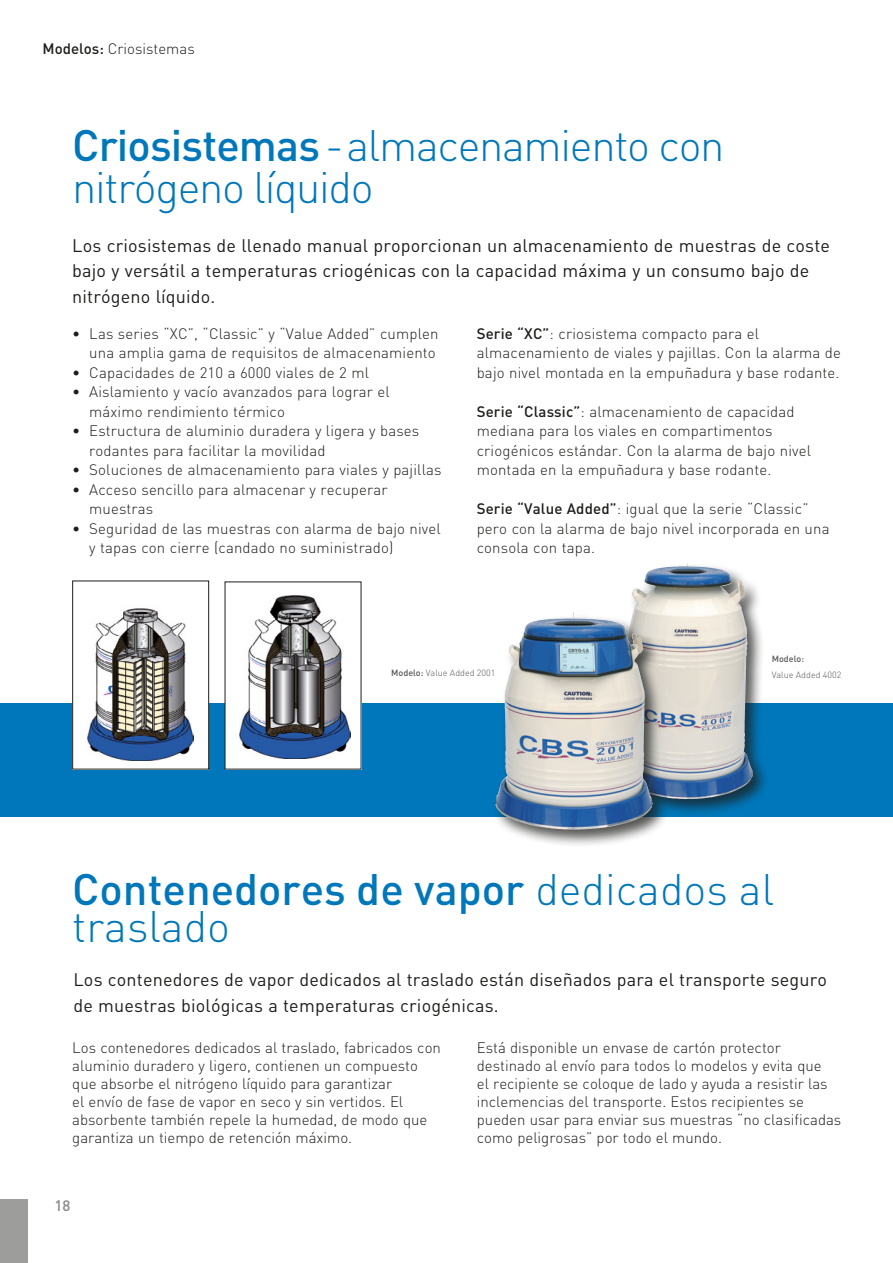
<style>
.page{position:relative;width:893px;height:1263px;background:#fff}
.page>*{position:absolute;margin:0;border:0;box-sizing:border-box;transform-origin:0 0}
.t1{font:300 43.5px/41.7px "DINOT";letter-spacing:-.03em;color:#0077ba}
.t2{font:500 43.5px/37.2px "DINOT";color:#0077ba}
.t3{font:18px/25.5px "DINOT";letter-spacing:.01em;color:#1d1d1b}
.t4{font:300 15px/19.5px "DINOT";letter-spacing:.01em;color:#1d1d1b}
.t5{font:500 15px "DINOT";color:#878787}
.t6{font:300 9px "DINOT";color:#575756}
.t7{font:500 9px "DINOT";color:#575756}
.s1{font-weight:500}
.s2{font-weight:300}
</style>
<div class="page">
<div style="left:0;top:703px;width:893px;height:113px;background:#0077ba"></div>
<div style="left:620px;top:561px;width:150px;height:256px;background:#1d1d1b;opacity:.75"></div>
<img style="left:630px;top:563px;width:57px;height:60px">
<div style="left:493px;top:610px;width:177px;height:238px;background:#1d1d1b;opacity:.75"></div>
<img style="left:519px;top:612px;width:54px;height:32px">
<div style="left:0;top:1199px;width:28px;height:64px;background:#9d9d9c"></div>
<div style="left:73px;top:581px;width:136px;height:188px;background:#fff"></div>
<img style="left:87px;top:608px;width:106px;height:152px">
<div style="left:72px;top:581px;width:137px;height:188px;border:1px solid #1d1d1b"></div>
<div style="left:225px;top:582px;width:136px;height:187px;background:#fff"></div>
<img style="left:240px;top:595px;width:111px;height:163px">
<p class="t4" style="left:43px;top:39px;width:154px"><span class="s1">Modelos:</span> Criosistemas</p>
<h1 class="t1" style="left:72px;top:124px;width:654px"><span class="s1">Criosistemas</span>-almacenamiento con nitrógeno líquido</h1>
<p class="t3" style="left:72px;top:232px;width:759px">Los criosistemas de llenado manual proporcionan un almacenamiento de muestras de coste bajo y versátil a temperaturas criogénicas con la capacidad máxima y un consumo bajo de nitrógeno líquido.</p>
<p class="t4" style="left:72px;top:323px;width:368px;text-align:right">• Las series “XC”, “Classic” y “Value Added” cumplen una amplia gama de requisitos de almacenamiento</p>
<p class="t4" style="left:72px;top:362px;width:298px">• Capacidades de 210 a 6000 viales de 2 ml</p>
<p class="t4" style="left:89px;top:382px;width:302px;text-indent:-17px">• Aislamiento y vacío avanzados para lograr el máximo rendimiento térmico</p>
<p class="t4" style="left:89px;top:421px;width:332px;text-indent:-17px">• Estructura de aluminio duradera y ligera y bases rodantes para facilitar la movilidad</p>
<p class="t4" style="left:72px;top:460px;width:371px">• Soluciones de almacenamiento para viales y pajillas</p>
<p class="t4" style="left:89px;top:479px;width:300px;text-indent:-17px">• Acceso sencillo para almacenar y recuperar muestras</p>
<p class="t4" style="left:89px;top:518px;width:353px;text-indent:-17px">• Seguridad de las muestras con alarma de bajo nivel y tapas con cierre (candado no suministrado)</p>
<p class="t4" style="left:477px;top:323px;width:366px"><span class="s1">Serie “XC”</span>: criosistema compacto para el almacenamiento de viales y pajillas. Con la alarma de bajo nivel montada en la empuñadura y base rodante.</p>
<p class="t4" style="left:477px;top:401px;width:336px"><span class="s1">Serie “Classic”</span>: almacenamiento de capacidad mediana para los viales en compartimentos criogénicos estándar. Con la alarma de bajo nivel montada en la empuñadura y base rodante.</p>
<p class="t4" style="left:477px;top:499px;width:354px"><span class="s1">Serie “Value Added”</span>: igual que la serie “Classic” pero con la alarma de bajo nivel incorporada en una consola con tapa.</p>
<p class="t6" style="left:391px;top:667px;width:106px"><span class="s1">Modelo:</span> Value Added 2001</p>
<p class="t7" style="left:772px;top:653px;width:34px">Modelo:</p>
<p class="t6" style="left:772px;top:669px;width:71px">Value Added 4002</p>
<h1 class="t2" style="left:72px;top:869px;width:703px">Contenedores de vapor <span class="s2">dedicados al traslado</span></h1>
<p class="t3" style="left:73px;top:967px;width:755px">Los contenedores de vapor dedicados al traslado están diseñados para el transporte seguro de muestras biológicas a temperaturas criogénicas.</p>
<p class="t4" style="left:72px;top:1038px;width:370px;line-height:18px">Los contenedores dedicados al traslado, fabricados con aluminio duradero y ligero, contienen un compuesto que absorbe el nitrógeno líquido para garantizar<br>el envío de fase de vapor en seco y sin vertidos. El absorbente también repele la humedad, de modo que garantiza un tiempo de retención máximo.</p>
<p class="t4" style="left:477px;top:1038px;width:366px;line-height:18px">Está disponible un envase de cartón protector destinado al envío para todos lo modelos y evita que<br>el recipiente se coloque de lado y ayuda a resistir las inclemencias del transporte. Estos recipientes se pueden usar para enviar sus muestras “no clasificadas como peligrosas” por todo el mundo.</p>
<p class="t5" style="left:54px;top:1196px;width:17px">18</p>
</div>
